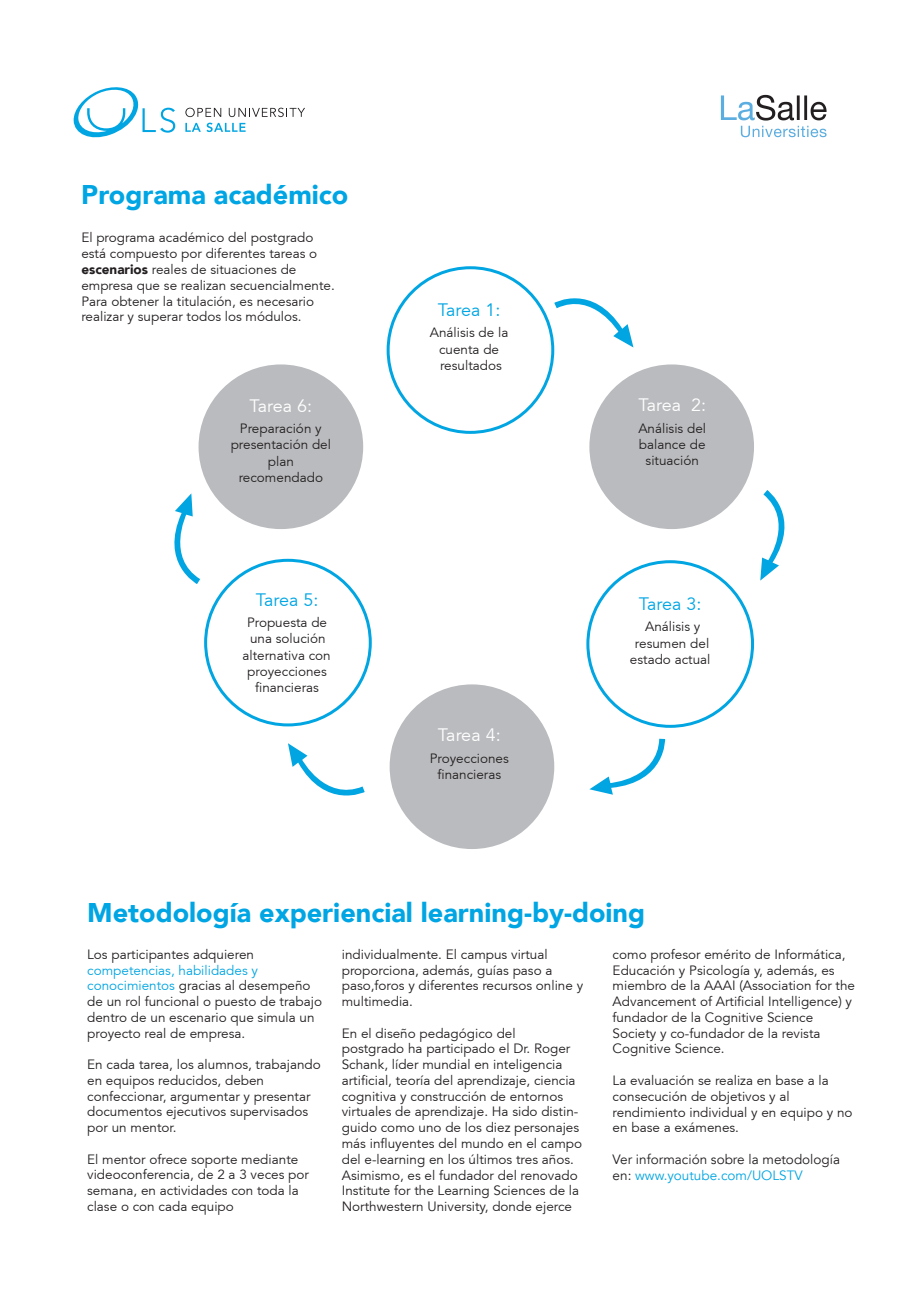
<style>
.page{position:relative;width:919px;height:1289px;background:#fff}
.page>*{position:absolute;margin:0;border:0;box-sizing:border-box;transform-origin:0 0}
.t1{font:900 27px "Avenir 95";color:#00a5e3}
.t2{font:18px "Avenir 45";letter-spacing:-.01em;color:#00a5e3}
.t3{font:18px "Avenir 45";letter-spacing:-.01em;color:#fff}
.t4{font:13.5px/15.8px "Avenir 45";color:#231f20}
.t5{font:13.5px/15.8px "Avenir LT";color:#231f20}
.s1{font-family:"Avenir 95";font-weight:900}
.s2{color:#00a5e2}
</style>
<div class="page">
<div style="left:198px;top:364px;width:165px;height:165px;background:#babbbe;border-radius:50%"></div>
<div style="left:589px;top:364px;width:165px;height:165px;background:#babbbe;border-radius:50%"></div>
<div style="left:389px;top:684px;width:165px;height:165px;background:#babbbe;border-radius:50%"></div>
<svg style="left:554px;top:298px;width:79px;height:49px"></svg>
<svg style="left:760px;top:490px;width:25px;height:90px"></svg>
<svg style="left:589px;top:738px;width:77px;height:56px"></svg>
<svg style="left:288px;top:743px;width:76px;height:53px"></svg>
<svg style="left:174px;top:493px;width:26px;height:91px"></svg>
<svg style="left:720px;top:95px;width:106px;height:42px"></svg>
<svg style="left:73px;top:87px;width:102px;height:51px"></svg>
<svg style="left:185px;top:108px;width:36px;height:9px"></svg>
<svg style="left:229px;top:108px;width:76px;height:9px"></svg>
<svg style="left:185px;top:123px;width:60px;height:9px"></svg>
<h1 class="t1" style="left:81px;top:178px;width:268px">Programa académico</h1>
<p class="t4" style="left:81px;top:230px;width:255px">El programa académico del postgrado está compuesto por diferentes tareas o <span class="s1">escenarios</span> reales de situaciones de empresa que se realizan secuencialmente.<br>Para obtener la titulación, es necesario realizar y superar todos los módulos.</p>
<h2 class="t3" style="left:249px;top:395px;width:64px">Tarea 6:</h2>
<p class="t4" style="left:231px;top:421px;width:102px;line-height:16.2px;text-align:center">Preparación y presentación del plan recomendado</p>
<h2 class="t2" style="left:256px;top:589px;width:64px">Tarea 5:</h2>
<p class="t4" style="left:242px;top:615px;width:90px;line-height:16.2px;text-align:center">Propuesta de una solución alternativa con proyecciones financieras</p>
<h2 class="t2" style="left:437px;top:299px;width:64px">Tarea 1:</h2>
<p class="t4" style="left:430px;top:325px;width:80px;line-height:16.2px;text-align:center">Análisis de la cuenta de resultados</p>
<h2 class="t3" style="left:438px;top:725px;width:64px">Tarea 4:</h2>
<p class="t4" style="left:430px;top:750px;width:81px;line-height:16.2px;text-align:center">Proyecciones financieras</p>
<h2 class="t3" style="left:638px;top:395px;width:69px">Tarea 2:</h2>
<p class="t4" style="left:638px;top:420px;width:69px;line-height:16.2px;text-align:center">Análisis del balance de situación</p>
<h2 class="t2" style="left:638px;top:593px;width:64px">Tarea 3:</h2>
<p class="t4" style="left:630px;top:619px;width:82px;line-height:16.2px;text-align:center">Análisis y resumen del estado actual</p>
<h1 class="t1" style="left:87px;top:896px;width:559px">Metodología experiencial learning-by-doing</h1>
<p class="t4" style="left:87px;top:946px;width:168px">Los participantes adquieren</p>
<p class="t4" style="left:87px;top:962px;width:236px"><span class="s2">competencias, habilidades y conocimientos</span> gracias al desempeño de un rol funcional o puesto de trabajo dentro de un escenario que simula un proyecto real de empresa.</p>
<p class="t4" style="left:87px;top:1056px;width:235px">En cada tarea, los alumnos, trabajando en equipos reducidos, deben confeccionar, argumentar y presentar documentos ejecutivos supervisados por un mentor.</p>
<p class="t4" style="left:87px;top:1151px;width:223px">El mentor ofrece soporte mediante videoconferencia, de 2 a 3 veces por semana, en actividades con toda la clase o con cada equipo</p>
<p class="t4" style="left:612px;top:946px;width:244px">como profesor emérito de Informática, Educación y Psicología y, además, es miembro de la AAAI (Association for the Advancement of Artificial Intelligence) y fundador de la Cognitive Science Society y co-fundador de la revista Cognitive Science.</p>
<p class="t4" style="left:612px;top:1072px;width:241px">La evaluación se realiza en base a la consecución de objetivos y al rendimiento individual y en equipo y no en base a exámenes.</p>
<p class="t5" style="left:612px;top:1151px;width:229px">Ver información sobre la metodología en: <span class="s2">www.youtube.com/UOLSTV</span></p>
<p class="t4" style="left:342px;top:946px;width:243px">individualmente. El campus virtual proporciona, además, guías paso a paso,foros y diferentes recursos online y multimedia.</p>
<p class="t4" style="left:342px;top:1025px;width:242px">En el diseño pedagógico del<br>postgrado ha participado el Dr. Roger Schank, líder mundial en inteligencia artificial, teoría del aprendizaje, ciencia cognitiva y construcción de entornos virtuales de aprendizaje. Ha sido distin&shy;guido como uno de los diez personajes más influyentes del mundo en el campo del e-learning en los últimos tres años.<br>Asimismo, es el fundador del renovado Institute for the Learning Sciences de la Northwestern University, donde ejerce</p>
</div>
